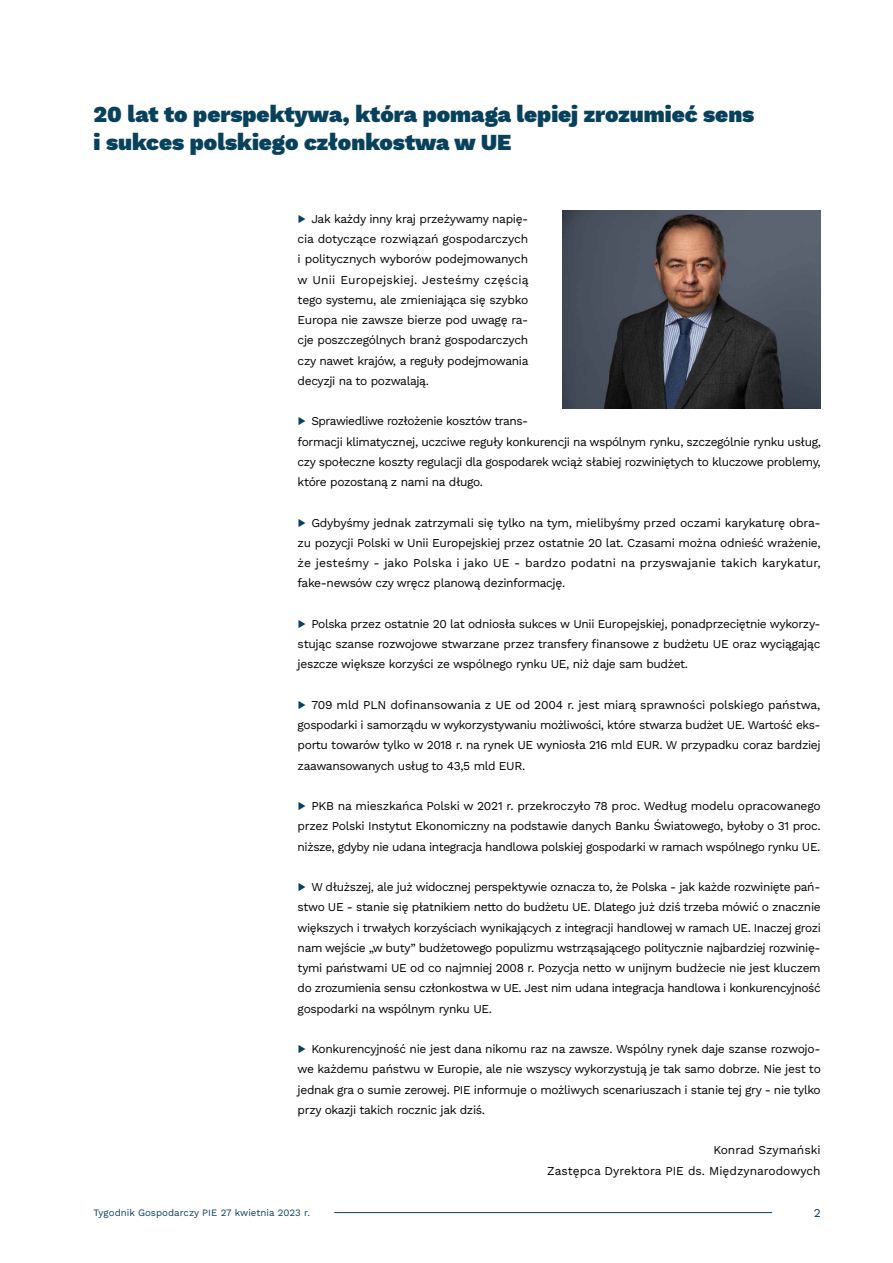
<style>
.page{position:relative;width:893px;height:1263px;background:#fff}
.page>*{position:absolute;margin:0;border:0;box-sizing:border-box;transform-origin:0 0}
.t1{font:900 22.5px/28.5px "Work Sans";color:#08415c}
.t2{font:12px/20.2px "Work Sans";letter-spacing:-.03em;color:#000;text-align:justify}
.t3{font:12px/20.2px "Work Sans";color:#000;text-align:right}
.t4{font:12px "Work Sans";color:#08415c}
.t5{font:9.75px "Work Sans";color:#08415c}
.s1{color:#08415c}
</style>
<div class="page">
<hr style="left:334px;top:1212px;width:438px;height:1px;background:#08415c">
<img style="left:562px;top:210px;width:259px;height:198px">
<h1 class="t1" style="left:94px;top:99px;width:662px">20 lat to perspektywa, która pomaga lepiej zrozumieć sens i sukces polskiego członkostwa w UE</h1>
<p class="t2" style="left:298px;top:208px;width:232px"><span class="s1">▶</span> Jak każdy inny kraj przeżywamy napię&shy;cia dotyczące rozwiązań gospodarczych i politycznych wyborów podejmowanych w Unii Europejskiej. Jesteśmy częścią tego systemu, ale zmieniająca się szybko Europa nie zawsze bierze pod uwagę ra&shy;cje poszczególnych branż gospodarczych czy nawet krajów, a reguły podejmowania decyzji na to pozwalają.</p>
<p class="t2" style="left:298px;top:411px;width:525px;text-align:left"><span class="s1">▶</span> Sprawiedliwe rozłożenie kosztów trans-<br>formacji klimatycznej, uczciwe reguły konkurencji na wspólnym rynku, szczególnie rynku usług, czy społeczne koszty regulacji dla gospodarek wciąż słabiej rozwiniętych to kluczowe problemy, które pozostaną z nami na długo.</p>
<p class="t2" style="left:298px;top:512px;width:525px"><span class="s1">▶</span> Gdybyśmy jednak zatrzymali się tylko na tym, mielibyśmy przed oczami karykaturę obra&shy;zu pozycji Polski w Unii Europejskiej przez ostatnie 20 lat. Czasami można odnieść wrażenie, że jesteśmy - jako Polska i jako UE - bardzo podatni na przyswajanie takich karykatur, fake-newsów czy wręcz planową dezinformację.</p>
<p class="t2" style="left:298px;top:613px;width:524px"><span class="s1">▶</span> Polska przez ostatnie 20 lat odniosła sukces w Unii Europejskiej, ponadprzeciętnie wykorzy&shy;stując szanse rozwojowe stwarzane przez transfery finansowe z budżetu UE oraz wyciągając jeszcze większe korzyści ze wspólnego rynku UE, niż daje sam budżet.</p>
<p class="t2" style="left:298px;top:694px;width:525px"><span class="s1">▶</span> 709 mld PLN dofinansowania z UE od 2004 r. jest miarą sprawności polskiego państwa, gospodarki i samorządu w wykorzystywaniu możliwości, które stwarza budżet UE. Wartość eks&shy;portu towarów tylko w 2018 r. na rynek UE wyniosła 216 mld EUR. W przypadku coraz bardziej zaawansowanych usług to 43,5 mld EUR.</p>
<p class="t2" style="left:298px;top:795px;width:525px"><span class="s1">▶</span> PKB na mieszkańca Polski w 2021 r. przekroczyło 78 proc. Według modelu opracowanego przez Polski Instytut Ekonomiczny na podstawie danych Banku Światowego, byłoby o 31 proc. niższe, gdyby nie udana integracja handlowa polskiej gospodarki w ramach wspólnego rynku UE.</p>
<p class="t2" style="left:298px;top:876px;width:525px"><span class="s1">▶</span> W dłuższej, ale już widocznej perspektywie oznacza to, że Polska - jak każde rozwinięte pań&shy;stwo UE - stanie się płatnikiem netto do budżetu UE. Dlatego już dziś trzeba mówić o znacznie większych i trwałych korzyściach wynikających z integracji handlowej w ramach UE. Inaczej grozi nam wejście „w buty” budżetowego populizmu wstrząsającego politycznie najbardziej rozwinię&shy;tymi państwami UE od co najmniej 2008 r. Pozycja netto w unijnym budżecie nie jest kluczem do zrozumienia sensu członkostwa w UE. Jest nim udana integracja handlowa i konkurencyjność gospodarki na wspólnym rynku UE.</p>
<p class="t2" style="left:298px;top:1038px;width:525px"><span class="s1">▶</span> Konkurencyjność nie jest dana nikomu raz na zawsze. Wspólny rynek daje szanse rozwojo&shy;we każdemu państwu w Europie, ale nie wszyscy wykorzystują je tak samo dobrze. Nie jest to jednak gra o sumie zerowej. PIE informuje o możliwych scenariuszach i stanie tej gry - nie tylko przy okazji takich rocznic jak dziś.</p>
<p class="t3" style="left:547px;top:1140px;width:275px">Konrad Szymański<br>Zastępca Dyrektora PIE ds. Międzynarodowych</p>
<p class="t5" style="left:94px;top:1205px;width:218px">Tygodnik Gospodarczy PIE 27 kwietnia 2023 r.</p>
<p class="t4" style="left:814px;top:1204px;width:8px">2</p>
</div>
